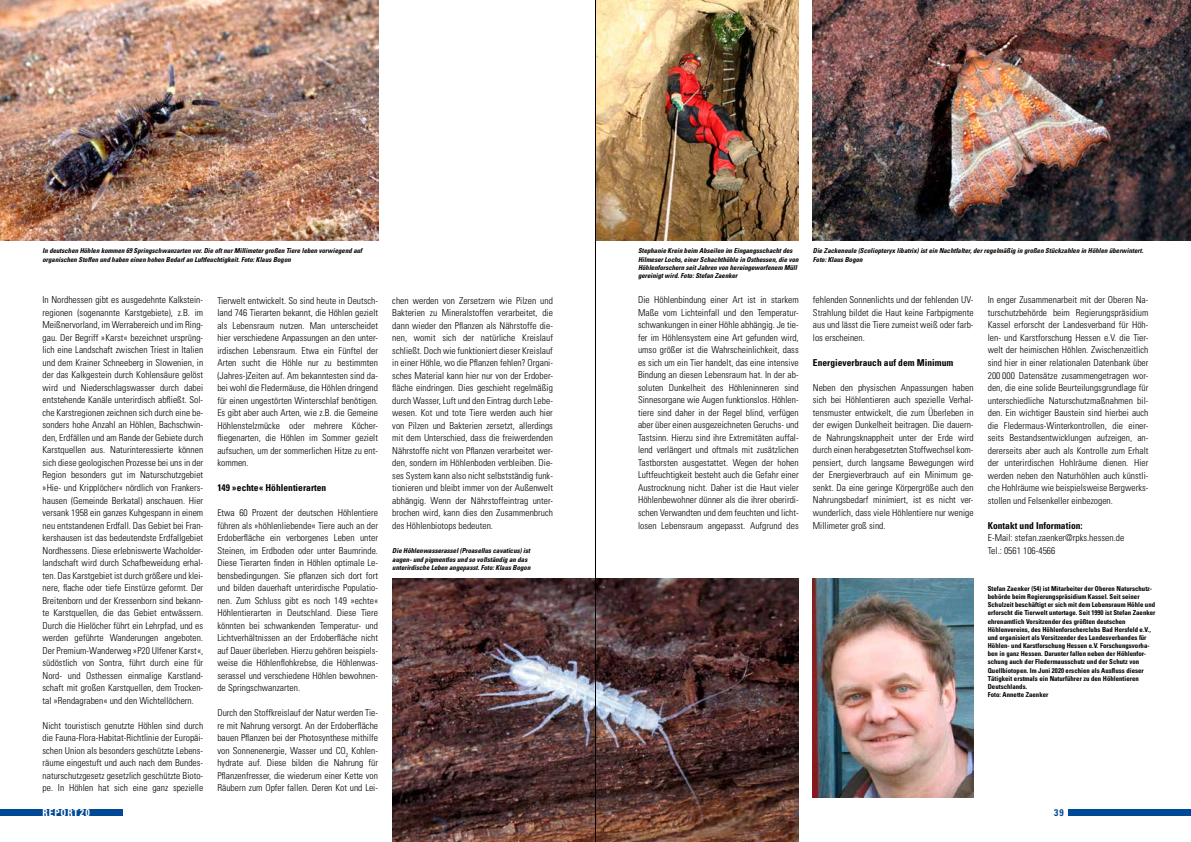
<style>
.page{position:relative;width:1191px;height:842px;background:#fff}
.page>*{position:absolute;margin:0;border:0;box-sizing:border-box;transform-origin:0 0}
.t1{font:700 condensed 9.6px "Univers";letter-spacing:.1em;color:#fff}
.t2{font:700 condensed 9.6px "Univers";color:#004996}
.t3{font:300 condensed 9.5px/12.5px "Univers";color:#000;text-align:justify}
.t4{font:700 condensed 9.5px "Univers";color:#000}
.t5{font:700 condensed 6.8px/8.2px "Univers";color:#000}
.t6{font:italic 700 condensed 6.8px/8.2px "Univers";color:#000}
.s1{font-size:9.9px}
</style>
<div class="page">
<div style="left:1068px;top:809px;width:123px;height:7px;background:#004996"></div>
<div style="left:0;top:809px;width:123px;height:7px;background:#004996"></div>
<img style="left:813px;top:0;width:378px;height:241px">
<img style="left:0;top:0;width:378px;height:241px">
<img style="left:596px;top:0;width:202px;height:241px">
<img style="left:392px;top:578px;width:406px;height:264px">
<img style="left:813px;top:578px;width:160px;height:219px">
<hr style="left:595px;top:0;width:1px;height:842px;background:#000">
<p class="t6" style="left:43px;top:247px;width:321px">In deutschen Höhlen kommen 69 Springschwanzarten vor. Die oft nur Millimeter großen Tiere leben vorwiegend auf organischen Stoffen und haben einen hohen Bedarf an Luftfeuchtigkeit. Foto: Klaus Bogon</p>
<p class="t6" style="left:813px;top:247px;width:332px">Die Zackeneule (Scoliopteryx libatrix) ist ein Nachtfalter, der regelmäßig in großen Stückzahlen in Höhlen überwintert.<br>Foto: Klaus Bogon</p>
<p class="t6" style="left:638px;top:247px;width:162px">Stephanie Krein beim Abseilen im Eingangsschacht des Hilmeser Lochs, einer Schachthöhle in Osthessen, die von Höhlenforschern seit Jahren von hereingeworfenem Müll gereinigt wird. Foto: Stefan Zaenker</p>
<p class="t3" style="left:43px;top:294px;width:162px">In Nordhessen gibt es ausgedehnte Kalkstein&shy;regionen (sogenannte Karstgebiete), z.B. im Meißnervorland, im Werrabereich und im Ring&shy;gau. Der Begriff »Karst« bezeichnet ursprüng&shy;lich eine Landschaft zwischen Triest in Italien und dem Krainer Schneeberg in Slowenien, in der das Kalkgestein durch Kohlensäure gelöst wird und Niederschlagswasser durch dabei entstehende Kanäle unterirdisch abfließt. Sol&shy;che Karstregionen zeichnen sich durch eine be&shy;sonders hohe Anzahl an Höhlen, Bachschwin&shy;den, Erdfällen und am Rande der Gebiete durch Karstquellen aus. Naturinteressierte können sich diese geologischen Prozesse bei uns in der Region besonders gut im Naturschutzgebiet »Hie- und Kripplöcher« nördlich von Frankers&shy;hausen (Gemeinde Berkatal) anschauen. Hier versank 1958 ein ganzes Kuhgespann in einem neu entstandenen Erdfall. Das Gebiet bei Fran&shy;kershausen ist das bedeutendste Erdfallgebiet Nordhessens. Diese erlebniswerte Wacholder&shy;landschaft wird durch Schafbeweidung erhal&shy;ten. Das Karstgebiet ist durch größere und klei&shy;nere, flache oder tiefe Einstürze geformt. Der Breitenborn und der Kressenborn sind bekann&shy;te Karstquellen, die das Gebiet entwässern.<br>Durch die Hielöcher führt ein Lehrpfad, und es werden geführte Wanderungen angeboten.<br>Der Premium-Wanderweg »P20 Ulfener Karst«, südöstlich von Sontra, führt durch eine für Nord- und Osthessen einmalige Karstland&shy;schaft mit großen Karstquellen, dem Trocken&shy;tal »Rendagraben« und den Wichtellöchern.</p>
<p class="t3" style="left:43px;top:719px;width:162px">Nicht touristisch genutzte Höhlen sind durch die Fauna-Flora-Habitat-Richtlinie der Europäi&shy;schen Union als besonders geschützte Lebens&shy;räume eingestuft und auch nach dem Bundes&shy;naturschutzgesetz gesetzlich geschützte Bioto&shy;pe. In Höhlen hat sich eine ganz spezielle</p>
<p class="t3" style="left:217px;top:294px;width:162px">Tierwelt entwickelt. So sind heute in Deutsch&shy;land 746 Tierarten bekannt, die Höhlen gezielt als Lebensraum nutzen. Man unterscheidet hier verschiedene Anpassungen an den unter&shy;irdischen Lebensraum. Etwa ein Fünftel der Arten sucht die Höhle nur zu bestimmten (Jahres-)Zeiten auf. Am bekanntesten sind da&shy;bei wohl die Fledermäuse, die Höhlen dringend für einen ungestörten Winterschlaf benötigen.<br>Es gibt aber auch Arten, wie z.B. die Gemeine Höhlenstelzmücke oder mehrere Köcher&shy;fliegenarten, die Höhlen im Sommer gezielt aufsuchen, um der sommerlichen Hitze zu ent&shy;kommen.</p>
<p class="t4" style="left:217px;top:482px;width:110px">149 »echte« Höhlentierarten</p>
<p class="t3" style="left:217px;top:506px;width:162px">Etwa 60 Prozent der deutschen Höhlentiere führen als »höhlenliebende« Tiere auch an der Erdoberfläche ein verborgenes Leben unter Steinen, im Erdboden oder unter Baumrinde.<br>Diese Tierarten finden in Höhlen optimale Le&shy;bensbedingungen. Sie pflanzen sich dort fort und bilden dauerhaft unterirdische Populatio&shy;nen. Zum Schluss gibt es noch 149 »echte« Höhlentierarten in Deutschland. Diese Tiere könnten bei schwankenden Temperatur- und Lichtverhältnissen an der Erdoberfläche nicht auf Dauer überleben. Hierzu gehören beispiels&shy;weise die Höhlenflohkrebse, die Höhlenwas&shy;serassel und verschiedene Höhlen bewohnen&shy;de Springschwanzarten.</p>
<p class="t3" style="left:217px;top:706px;width:162px">Durch den Stoffkreislauf der Natur werden Tie&shy;re mit Nahrung versorgt. An der Erdoberfläche bauen Pflanzen bei der Photosynthese mithilfe von Sonnenenergie, Wasser und CO<sub>2</sub> Kohlen&shy;hydrate auf. Diese bilden die Nahrung für Pflanzenfresser, die wiederum einer Kette von Räubern zum Opfer fallen. Deren Kot und Lei-</p>
<p class="t3" style="left:392px;top:294px;width:162px">chen werden von Zersetzern wie Pilzen und Bakterien zu Mineralstoffen verarbeitet, die dann wieder den Pflanzen als Nährstoffe die&shy;nen, womit sich der natürliche Kreislauf schließt. Doch wie funktioniert dieser Kreislauf in einer Höhle, wo die Pflanzen fehlen? Organi&shy;sches Material kann hier nur von der Erdober&shy;fläche eindringen. Dies geschieht regelmäßig durch Wasser, Luft und den Eintrag durch Lebe&shy;wesen. Kot und tote Tiere werden auch hier von Pilzen und Bakterien zersetzt, allerdings mit dem Unterschied, dass die freiwerdenden Nährstoffe nicht von Pflanzen verarbeitet wer&shy;den, sondern im Höhlenboden verbleiben. Die&shy;ses System kann also nicht selbstständig funk&shy;tionieren und bleibt immer von der Außenwelt abhängig. Wenn der Nährstoffeintrag unter&shy;brochen wird, kann dies den Zusammenbruch des Höhlenbiotops bedeuten.</p>
<p class="t6" style="left:392px;top:547px;width:140px">Die Höhlenwasserassel (Proasellus cavaticus) ist augen- und pigmentlos und so vollständig an das unterirdische Leben angepasst. Foto: Klaus Bogon</p>
<p class="t3" style="left:638px;top:294px;width:162px">Die Höhlenbindung einer Art ist in starkem Maße vom Lichteinfall und den Temperatur&shy;schwankungen in einer Höhle abhängig. Je tie&shy;fer im Höhlensystem eine Art gefunden wird, umso größer ist die Wahrscheinlichkeit, dass es sich um ein Tier handelt, das eine intensive Bindung an diesen Lebensraum hat. In der ab&shy;soluten Dunkelheit des Höhleninneren sind Sinnesorgane wie Augen funktionslos. Höhlen&shy;tiere sind daher in der Regel blind, verfügen aber über einen ausgezeichneten Geruchs- und Tastsinn. Hierzu sind ihre Extremitäten auffal&shy;lend verlängert und oftmals mit zusätzlichen Tastborsten ausgestattet. Wegen der hohen Luftfeuchtigkeit besteht auch die Gefahr einer Austrocknung nicht. Daher ist die Haut vieler Höhlenbewohner dünner als die ihrer oberirdi&shy;schen Verwandten und dem feuchten und licht&shy;losen Lebensraum angepasst. Aufgrund des</p>
<p class="t3" style="left:813px;top:294px;width:162px">fehlenden Sonnenlichts und der fehlenden UV-Strahlung bildet die Haut keine Farbpigmente aus und lässt die Tiere zumeist weiß oder farb&shy;los erscheinen.</p>
<p class="t4" style="left:813px;top:357px;width:142px">Energieverbrauch auf dem Minimum</p>
<p class="t3" style="left:813px;top:381px;width:162px">Neben den physischen Anpassungen haben sich bei Höhlentieren auch spezielle Verhal&shy;tensmuster entwickelt, die zum Überleben in der ewigen Dunkelheit beitragen. Die dauern&shy;de Nahrungsknappheit unter der Erde wird durch einen herabgesetzten Stoffwechsel kom&shy;pensiert, durch langsame Bewegungen wird der Energieverbrauch auf ein Minimum ge&shy;senkt. Da eine geringe Körpergröße auch den Nahrungsbedarf minimiert, ist es nicht ver&shy;wunderlich, dass viele Höhlentiere nur wenige Millimeter groß sind.</p>
<p class="t3" style="left:987px;top:294px;width:162px">In enger Zusammenarbeit mit der Oberen Na&shy;turschutzbehörde beim Regierungspräsidium Kassel erforscht der Landesverband für Höh&shy;len- und Karstforschung Hessen e.V. die Tier&shy;welt der heimischen Höhlen. Zwischenzeitlich sind hier in einer relationalen Datenbank über 200 000 Datensätze zusammengetragen wor&shy;den, die eine solide Beurteilungsgrundlage für unterschiedliche Naturschutzmaßnahmen bil&shy;den. Ein wichtiger Baustein sind hierbei auch die Fledermaus-Winterkontrollen, die einer&shy;seits Bestandsentwicklungen aufzeigen, an&shy;dererseits aber auch als Kontrolle zum Erhalt der unterirdischen Hohlräume dienen. Hier werden neben den Naturhöhlen auch künstli&shy;che Hohlräume wie beispielsweise Bergwerks&shy;stollen und Felsenkeller einbezogen.</p>
<p class="t4" style="left:987px;top:519px;width:96px">Kontakt und Information:</p>
<p class="t3" style="left:987px;top:531px;width:138px">E-Mail: stefan.zaenker@rpks.hessen.de<br>Tel.: 0561 106-4566</p>
<p class="t5" style="left:987px;top:584px;width:169px">Stefan Zaenker (54) ist Mitarbeiter der Oberen Naturschutz&shy;behörde beim Regierungspräsidium Kassel. Seit seiner Schulzeit beschäftigt er sich mit dem Lebensraum Höhle und erforscht die Tierwelt untertage. Seit 1990 ist Stefan Zaenker ehrenamtlich Vorsitzender des größten deutschen Höhlenvereins, des Höhlenforscherclubs Bad Hersfeld e.V., und organisiert als Vorsitzender des Landesverbandes für Höhlen- und Karstforschung Hessen e.V. Forschungsvorha&shy;ben in ganz Hessen. Darunter fallen neben der Höhlenfor&shy;schung auch der Fledermausschutz und der Schutz von Quellbiotopen. Im Juni 2020 erschien als Ausfluss dieser Tätigkeit erstmals ein Naturführer zu den Höhlentieren Deutschlands.<br>Foto: Annette Zaenker</p>
<p class="t1" style="left:43px;top:807px;width:49px">REPORT<span class="s1">20</span></p>
<p class="t2" style="left:1054px;top:807px;width:11px">39</p>
</div>
